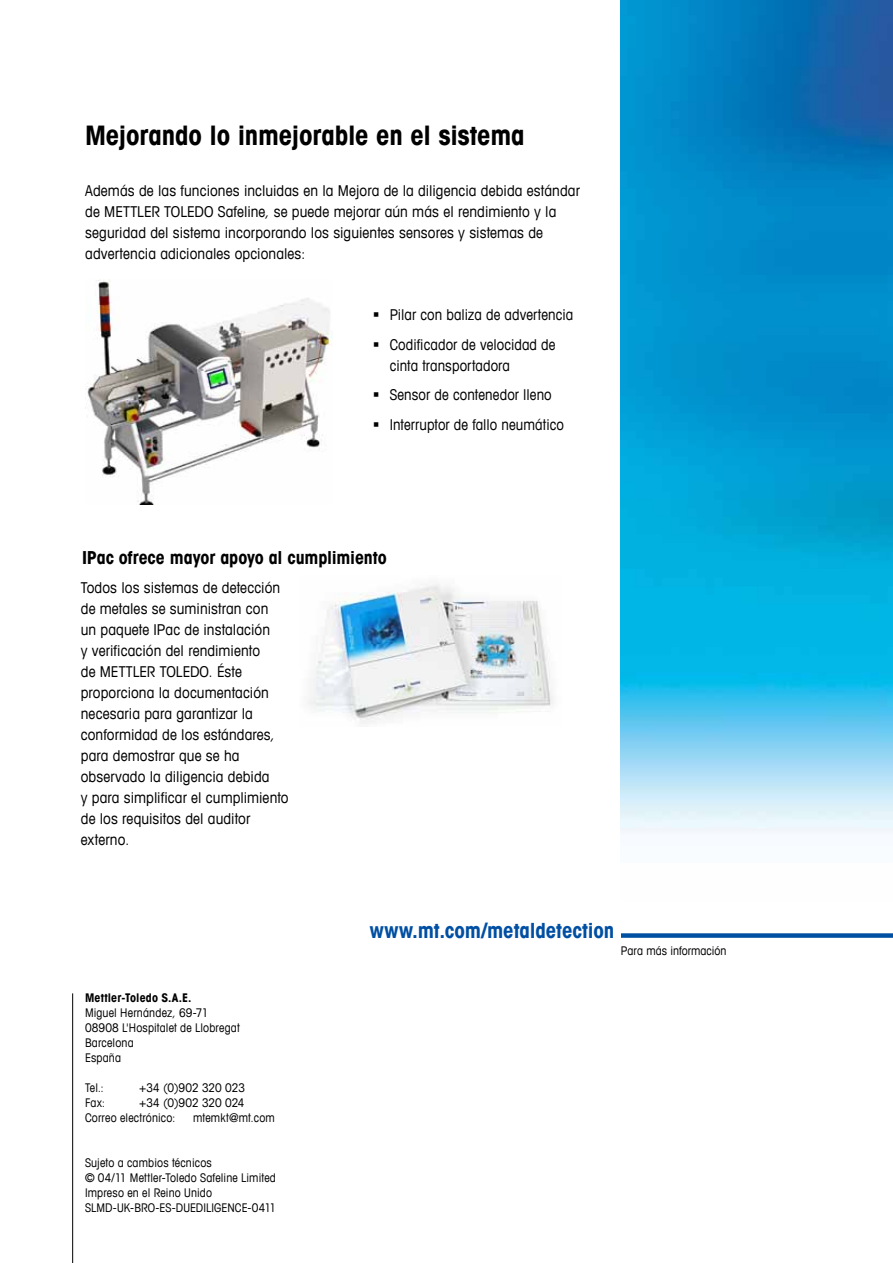
<style>
.page{position:relative;width:893px;height:1263px;background:#fff}
.page>*{position:absolute;margin:0;border:0;box-sizing:border-box;transform-origin:0 0}
.t1{font:700 condensed 27px "Avant Garde Com";letter-spacing:-.01em;color:#000}
.t2{font:700 condensed 21px "Avant Garde Com";letter-spacing:-.005em;color:#004fa3}
.t3{font:700 condensed 18px "Avant Garde Com";letter-spacing:-.005em;color:#000}
.t4{font:condensed 15px/21px "Avant Garde Com";letter-spacing:.005em;color:#000}
.t5{font:condensed 12px/15px "Avant Garde Com";letter-spacing:.01em;color:#000}
.t6{font:700 condensed 12px "Avant Garde Com";letter-spacing:.01em;color:#000}
</style>
<div class="page">
<img style="left:85px;top:280px;width:247px;height:224px">
<div style="left:621px;top:933px;width:272px;height:5px;background:#004fa3"></div>
<img style="left:621px;top:0;width:272px;height:833px">
<hr style="left:72px;top:993px;width:1px;height:270px;background:#000">
<img style="left:308px;top:584px;width:245px;height:140px">
<h1 class="t1" style="left:85px;top:118px;width:441px">Mejorando lo inmejorable en el sistema</h1>
<p class="t4" style="left:85px;top:180px;width:496px">Además de las funciones incluidas en la Mejora de la diligencia debida estándar de METTLER TOLEDO Safeline, se puede mejorar aún más el rendimiento y la seguridad del sistema incorporando los siguientes sensores y sistemas de advertencia adicionales opcionales:</p>
<p class="t4" style="left:390px;top:300px;width:185px;line-height:29.5px">Pilar con baliza de advertencia<br>Codificador de velocidad de</p>
<p class="t4" style="left:390px;top:350px;width:176px;line-height:29.5px">cinta transportadora<br>Sensor de contenedor lleno<br>Interruptor de fallo neumático</p>
<p class="t3" style="left:82px;top:545px;width:306px">IPac ofrece mayor apoyo al cumplimiento</p>
<p class="t4" style="left:81px;top:576px;width:209px">Todos los sistemas de detección de metales se suministran con<br>un paquete IPac de instalación<br>y verificación del rendimiento<br>de METTLER TOLEDO. Éste proporciona la documentación necesaria para garantizar la conformidad de los estándares, para demostrar que se ha observado la diligencia debida<br>y para simplificar el cumplimiento de los requisitos del auditor externo.</p>
<p class="t6" style="left:85px;top:990px;width:108px">Mettler-Toledo S.A.E.</p>
<p class="t5" style="left:85px;top:1005px;width:156px">Miguel Hernández, 69-71<br>08908 L'Hospitalet de Llobregat<br>Barcelona<br>España</p>
<p class="t5" style="left:85px;top:1080px;width:20px">Tel.:</p>
<p class="t5" style="left:139px;top:1080px;width:107px">+34 (0)902 320 023</p>
<p class="t5" style="left:85px;top:1095px;width:22px">Fax:</p>
<p class="t5" style="left:85px;top:1095px;width:161px;text-indent:54px">+34 (0)902 320 024<br>Correo electrónico:</p>
<p class="t5" style="left:193px;top:1110px;width:83px">mtemkt@mt.com</p>
<p class="t5" style="left:85px;top:1155px;width:193px">Sujeto a cambios técnicos<br>© 04/11 Mettler-Toledo Safeline Limited<br>Impreso en el Reino Unido<br>SLMD-UK-BRO-ES-DUEDILIGENCE-0411</p>
<h2 class="t2" style="left:370px;top:917px;width:246px">www.mt.com/metaldetection</h2>
<p class="t5" style="left:621px;top:943px;width:107px">Para más información</p>
</div>
